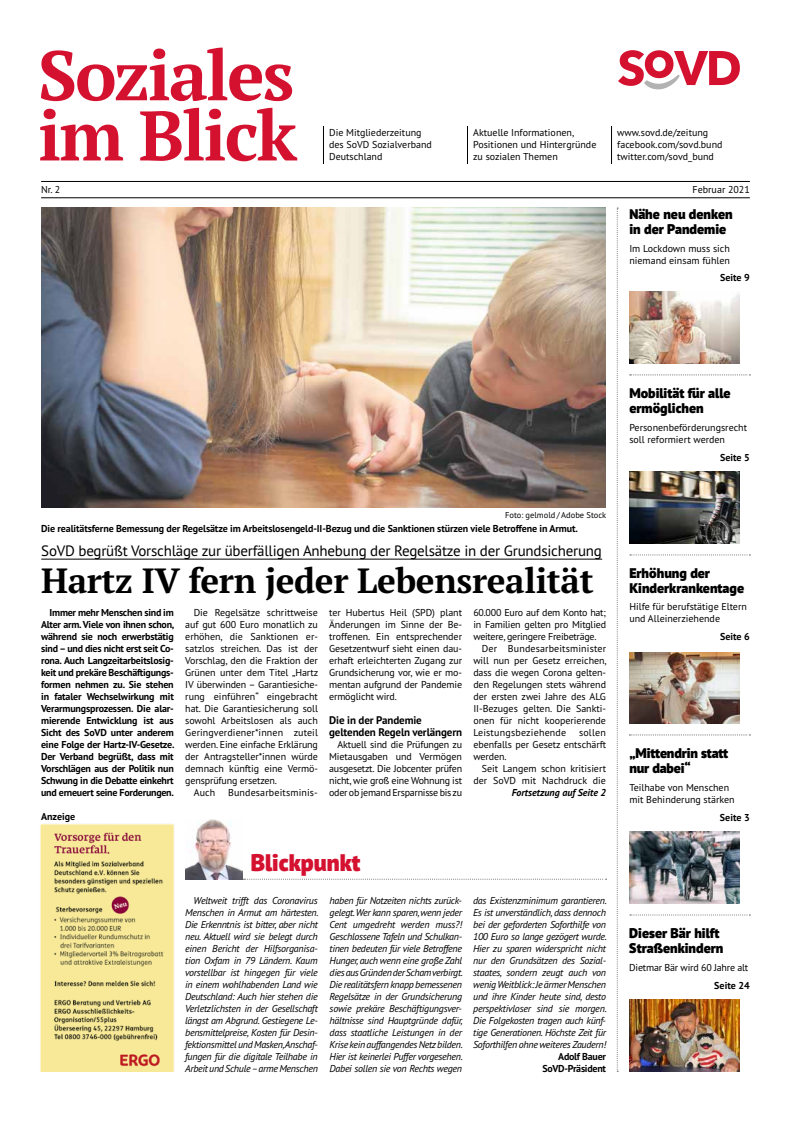
<style>
.page{position:relative;width:791px;height:1134px;background:#fff}
.page>*{position:absolute;margin:0;border:0;box-sizing:border-box;transform-origin:0 0}
.t1{font:700 35px "PT Serif Pro";letter-spacing:-.01em;color:#000}
.t2{font:900 24px "PT Sans Pro";color:#d51130}
.t3{font:15px "PT Sans Pro";letter-spacing:-.015em;color:#000}
.t4{font:900 14px/14.8px "PT Sans Pro";color:#000}
.t5{font:700 11px/12px "PT Sans Pro";letter-spacing:-.01em;color:#000}
.t6{font:10px/12px "PT Sans Pro";letter-spacing:-.005em;color:#000}
.t7{font:italic 10px/12px "PT Sans Pro";letter-spacing:-.03em;color:#000;text-align:justify}
.t8{font:700 10px/12px "PT Sans Pro";letter-spacing:-.01em;color:#000;text-align:justify}
.t9{font:10px "PT Sans Pro";letter-spacing:-.025em;color:#000}
.t10{font:10px "PT Sans Pro";letter-spacing:.015em;color:#000}
.t11{font:italic 700 10px "PT Sans Pro";color:#000}
.t12{font:10px "PT Sans Pro";letter-spacing:.02em;color:#000}
.t13{font:8.5px "PT Sans Pro";color:#000}
</style>
<div class="page">
<svg style="left:617px;top:208px;width:1px;height:864px"></svg>
<hr style="left:41px;top:559px;width:561px;height:1px;background:#000">
<img style="left:41px;top:208px;width:565px;height:300px">
<svg style="left:629px;top:734px;width:121px;height:1px"></svg>
<svg style="left:630px;top:914px;width:120px;height:1px"></svg>
<svg style="left:630px;top:374px;width:120px;height:1px"></svg>
<svg style="left:630px;top:554px;width:120px;height:1px"></svg>
<img style="left:629px;top:292px;width:110px;height:72px">
<img style="left:629px;top:652px;width:110px;height:72px">
<img style="left:629px;top:472px;width:110px;height:72px">
<img style="left:629px;top:832px;width:110px;height:72px">
<img style="left:629px;top:1000px;width:110px;height:72px">
<img style="left:194px;top:820px;width:48px;height:60px">
<svg style="left:244px;top:879px;width:362px;height:1px"></svg>
<img style="left:40px;top:824px;width:154px;height:248px">
<hr style="left:41px;top:181px;width:709px;height:1px;background:#000">
<hr style="left:41px;top:198px;width:709px;height:1px;background:#000">
<svg style="left:618px;top:50px;width:122px;height:39px"></svg>
<hr style="left:323px;top:126px;width:1px;height:38px;background:#000">
<hr style="left:467px;top:126px;width:1px;height:38px;background:#000">
<hr style="left:611px;top:126px;width:1px;height:38px;background:#000">
<svg style="left:41px;top:48px;width:251px;height:53px"></svg>
<svg style="left:40px;top:109px;width:83px;height:51px"></svg>
<svg style="left:140px;top:108px;width:157px;height:53px"></svg>
<p class="t6" style="left:329px;top:127px;width:104px">Die Mitgliederzeitung des SoVD Sozialverband<br>Deutschland</p>
<p class="t6" style="left:473px;top:127px;width:125px">Aktuelle Informationen,<br>Positionen und Hintergründe zu sozialen Themen</p>
<p class="t6" style="left:617px;top:127px;width:107px">www.sovd.de/zeitung facebook.com/sovd.bund twitter.com/sovd_bund</p>
<p class="t6" style="left:41px;top:183px;width:21px">Nr. 2</p>
<p class="t6" style="left:692px;top:183px;width:59px">Februar 2021</p>
<h3 class="t4" style="left:629px;top:206px;width:105px">Nähe neu denken in der Pandemie</h3>
<p class="t6" style="left:629px;top:242px;width:102px">Im Lockdown muss sich niemand einsam fühlen</p>
<p class="t8" style="left:720px;top:272px;width:31px">Seite 9</p>
<p class="t13" style="left:505px;top:509px;width:103px">Foto: gelmold / Adobe Stock</p>
<p class="t8" style="left:41px;top:522px;width:538px">Die realitätsferne Bemessung der Regelsätze im Arbeitslosengeld-II-Bezug und die Sanktionen stürzen viele Betroffene in Armut.</p>
<h3 class="t3" style="left:41px;top:541px;width:562px">SoVD begrüßt Vorschläge zur überfälligen Anhebung der Regelsätze in der Grundsicherung</h3>
<h1 class="t1" style="left:41px;top:558px;width:554px">Hartz IV fern jeder Lebensrealität</h1>
<p class="t8" style="left:41px;top:606px;width:135px;text-indent:8px">Immer mehr Menschen sind im Alter arm. Viele von ihnen schon, während sie noch erwerbstätig sind – und dies nicht erst seit Co&shy;rona. Auch Langzeitarbeitslosig&shy;keit und prekäre Beschäftigungs&shy;formen nehmen zu. Sie stehen in fataler Wechselwirkung mit Verarmungsprozessen. Die alar&shy;mierende Entwicklung ist aus Sicht des SoVD unter anderem eine Folge der Hartz-IV-Gesetze.<br>Der Verband begrüßt, dass mit Vorschlägen aus der Politik nun Schwung in die Debatte einkehrt und erneuert seine Forderungen.</p>
<p class="t6" style="left:329px;top:606px;width:134px;text-align:justify">ter Hubertus Heil (SPD) plant Änderungen im Sinne der Be&shy;troffenen. Ein entsprechender Gesetzentwurf sieht einen dau&shy;erhaft erleichterten Zugang zur Grundsicherung vor, wie er mo&shy;mentan aufgrund der Pandemie ermöglicht wird.</p>
<p class="t9" style="left:473px;top:606px;width:134px">60.000 Euro auf dem Konto hat;</p>
<p class="t6" style="left:473px;top:618px;width:134px">in Familien gelten pro Mitglied</p>
<p class="t9" style="left:473px;top:630px;width:125px">weitere, geringere Freibeträge.</p>
<p class="t10" style="left:482px;top:642px;width:126px">Der Bundesarbeitsminister</p>
<p class="t6" style="left:473px;top:654px;width:135px">will nun per Gesetz erreichen,</p>
<p class="t6" style="left:473px;top:666px;width:134px">dass die wegen Corona gelten-</p>
<p class="t6" style="left:473px;top:678px;width:134px">den Regelungen stets während</p>
<p class="t6" style="left:473px;top:690px;width:134px">der ersten zwei Jahre des ALG</p>
<p class="t6" style="left:473px;top:702px;width:134px">II-Bezuges gelten. Die Sankti-</p>
<p class="t6" style="left:473px;top:714px;width:134px">onen für nicht kooperierende</p>
<p class="t12" style="left:473px;top:726px;width:94px">Leistungsbeziehende</p>
<p class="t6" style="left:194px;top:606px;width:126px">Die Regelsätze schrittweise</p>
<p class="t6" style="left:185px;top:618px;width:134px">auf gut 600 Euro monatlich zu</p>
<p class="t6" style="left:185px;top:630px;width:134px">erhöhen, die Sanktionen er-</p>
<p class="t6" style="left:185px;top:642px;width:134px">satzlos streichen. Das ist der</p>
<p class="t6" style="left:185px;top:654px;width:134px">Vorschlag, den die Fraktion der</p>
<p class="t6" style="left:185px;top:666px;width:135px">Grünen unter dem Titel „Hartz</p>
<p class="t6" style="left:185px;top:678px;width:134px">IV überwinden – Garantiesiche-</p>
<p class="t6" style="left:185px;top:690px;width:134px">rung einführen“ eingebracht</p>
<p class="t6" style="left:185px;top:702px;width:134px">hat. Die Garantiesicherung soll</p>
<p class="t6" style="left:185px;top:714px;width:134px">sowohl Arbeitslosen als auch</p>
<p class="t6" style="left:185px;top:726px;width:134px">Geringverdiener*innen zuteil</p>
<p class="t6" style="left:185px;top:738px;width:134px">werden. Eine einfache Erklärung</p>
<p class="t6" style="left:185px;top:750px;width:134px">der Antragsteller*innen würde</p>
<p class="t6" style="left:185px;top:762px;width:134px">demnach künftig eine Vermö-</p>
<p class="t6" style="left:185px;top:774px;width:93px">gensprüfung ersetzen.</p>
<p class="t6" style="left:194px;top:786px;width:23px">Auch</p>
<p class="t10" style="left:228px;top:786px;width:91px">Bundesarbeitsminis-</p>
<p class="t5" style="left:329px;top:714px;width:134px">Die in der Pandemie geltenden Regeln verlängern</p>
<p class="t6" style="left:329px;top:738px;width:134px;text-align:justify;text-indent:8px">Aktuell sind die Prüfungen zu Mietausgaben und Vermögen ausgesetzt. Die Jobcenter prüfen nicht, wie groß eine Wohnung ist oder ob jemand Ersparnisse bis zu</p>
<p class="t6" style="left:473px;top:726px;width:134px;text-align:justify;text-indent:106px">sollen ebenfalls per Gesetz entschärft werden.</p>
<p class="t6" style="left:473px;top:762px;width:134px;text-align:right">Seit Langem schon kritisiert der SoVD mit Nachdruck die</p>
<p class="t11" style="left:512px;top:786px;width:96px">Fortsetzung auf Seite 2</p>
<h3 class="t4" style="left:629px;top:386px;width:103px">Mobilität für alle ermöglichen</h3>
<p class="t6" style="left:629px;top:421px;width:119px">Personenbeförderungsrecht soll reformiert werden</p>
<p class="t8" style="left:720px;top:451px;width:31px">Seite 5</p>
<h3 class="t4" style="left:629px;top:565px;width:116px">Erhöhung der<br>Kinderkrankentage</h3>
<p class="t6" style="left:629px;top:600px;width:119px">Hilfe für berufstätige Eltern und Alleinerziehende</p>
<p class="t8" style="left:720px;top:630px;width:31px">Seite 6</p>
<h3 class="t4" style="left:629px;top:746px;width:100px">„Mittendrin statt nur dabei“</h3>
<p class="t6" style="left:629px;top:781px;width:107px">Teilhabe von Menschen mit Behinderung stärken</p>
<p class="t8" style="left:41px;top:810px;width:36px">Anzeige</p>
<p class="t8" style="left:720px;top:811px;width:31px">Seite 3</p>
<h2 class="t2" style="left:251px;top:847px;width:111px">Blickpunkt</h2>
<p class="t7" style="left:185px;top:894px;width:135px;text-indent:8px">Weltweit trifft das Coronavirus Menschen in Armut am härtesten.<br>Die Erkenntnis ist bitter, aber nicht neu. Aktuell wird sie belegt durch einen Bericht der Hilfsorganisa&shy;tion Oxfam in 79 Ländern. Kaum vorstellbar ist hingegen für viele in einem wohlhabenden Land wie Deutschland: Auch hier stehen die Verletzlichsten in der Gesellschaft längst am Abgrund. Gestiegene Le&shy;bensmittelpreise, Kosten für Desin&shy;fektionsmittel und Masken,Anschaf&shy;fungen für die digitale Teilhabe in Arbeit und Schule – arme Menschen</p>
<p class="t7" style="left:330px;top:894px;width:135px">haben für Notzeiten nichts zurück&shy;gelegt. Wer kann sparen, wenn jeder Cent umgedreht werden muss?!<br>Geschlossene Tafeln und Schulkan&shy;tinen bedeuten für viele Betroffene Hunger, auch wenn eine große Zahl dies aus Gründen der Scham verbirgt.<br>Die realitätsfern knapp bemessenen Regelsätze in der Grundsicherung sowie prekäre Beschäftigungsver&shy;hältnisse sind Hauptgründe dafür, dass staatliche Leistungen in der Krise kein auffangendes Netz bilden.<br>Hier ist keinerlei Puffer vorgesehen.<br>Dabei sollen sie von Rechts wegen</p>
<p class="t7" style="left:473px;top:894px;width:135px">das Existenzminimum garantieren.<br>Es ist unverständlich, dass dennoch bei der geforderten Soforthilfe von 100 Euro so lange gezögert wurde.<br>Hier zu sparen widerspricht nicht nur den Grundsätzen des Sozial&shy;staates, sondern zeugt auch von wenig Weitblick: Je ärmer Menschen und ihre Kinder heute sind, desto perspektivloser sind sie morgen.<br>Die Folgekosten tragen auch künf&shy;tige Generationen. Höchste Zeit für Soforthilfen ohne weiteres Zaudern!</p>
<p class="t8" style="left:542px;top:1050px;width:65px;text-align:right">Adolf Bauer<br>SoVD-Präsident</p>
<h3 class="t4" style="left:629px;top:926px;width:96px">Dieser Bär hilft<br>Straßenkindern</h3>
<p class="t6" style="left:629px;top:961px;width:120px">Dietmar Bär wird 60 Jahre alt</p>
<p class="t8" style="left:714px;top:979px;width:37px">Seite 24</p>
</div>
